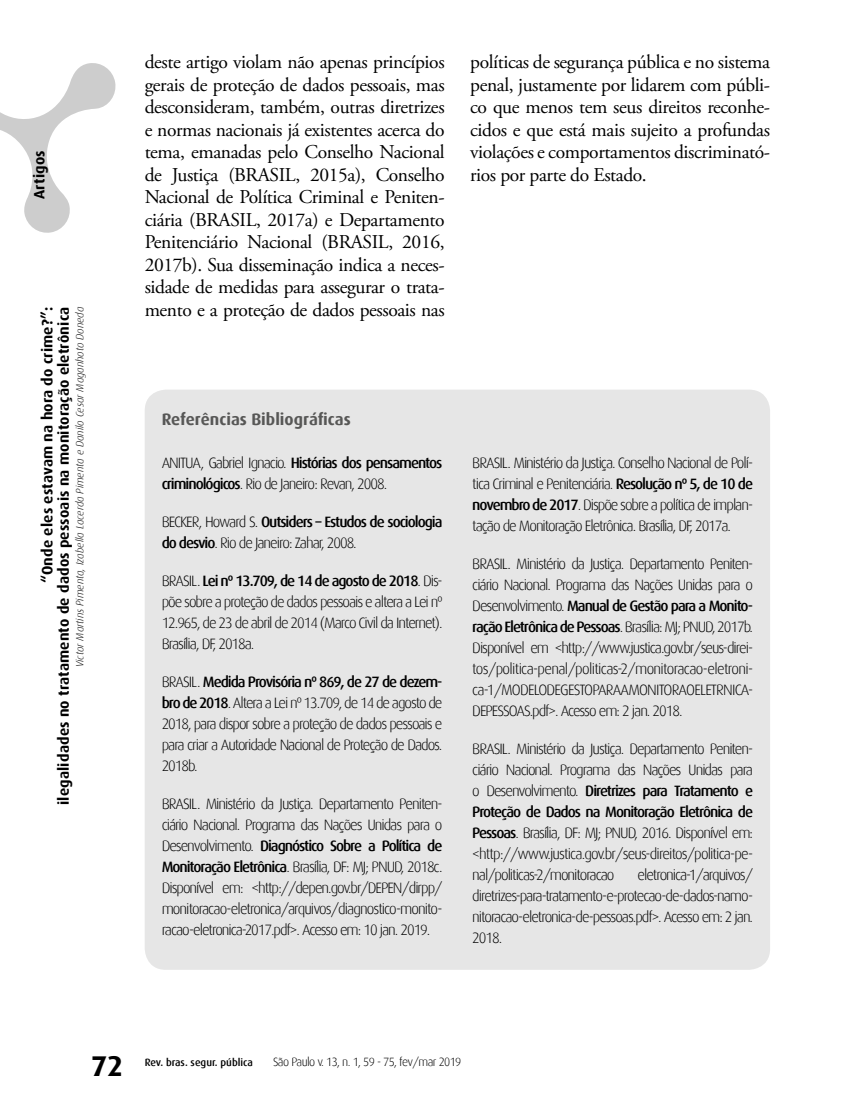
<style>
.page{position:relative;width:851px;height:1106px;background:#fff}
.page>*{position:absolute;margin:0;border:0;box-sizing:border-box;transform-origin:0 0}
.t1{font:700 28.5px "Dax";color:#000}
.t2{font:19.5px/22.5px "Adobe Garamond Pro";letter-spacing:-.02em;color:#000;text-align:justify}
.t3{font:700 16.5px "Dax";color:#575756}
.t4{font:300 15px/21px "Dax";letter-spacing:-.07em;color:#000;text-align:justify}
.t5{font:700 15px/16.5px "Dax";letter-spacing:.01em;color:#000;text-align:right}
.t6{font:300 12px "Dax";letter-spacing:-.05em;color:#000}
.t7{font:italic 300 10.5px "Dax";color:#000}
.t8{font:500 10.5px "Dax";color:#000}
.s1{font-weight:500}
</style>
<div class="page">
<svg style="left:0;top:63px;width:116px;height:170px"></svg>
<div style="left:145px;top:389px;width:625px;height:580px;background:#e6e6e6;border-radius:21px"></div>
<p class="t5" style="left:31px;top:199px;width:50px;rotate:-90deg">Artigos</p>
<p class="t7" style="left:74px;top:667px;width:362px;rotate:-90deg">Victor Martins Pimenta, Izabella Lacerda Pimenta e Danilo Cesar Maganhoto Doneda</p>
<p class="t5" style="left:39px;top:805px;width:499px;rotate:-90deg">“Onde eles estavam na hora do crime?”:<br>ilegalidades no tratamento de dados pessoais na monitoração eletrônica</p>
<p class="t2" style="left:145px;top:51px;width:301px">deste artigo violam não apenas princípios gerais de proteção de dados pessoais, mas desconsideram, também, outras diretrizes e normas nacionais já existentes acerca do tema, emanadas pelo Conselho Nacional de Justiça (BRASIL, 2015a), Conselho Nacional de Política Criminal e Peniten&shy;ciária (BRASIL, 2017a) e Departamento Penitenciário Nacional (BRASIL, 2016, 2017b). Sua disseminação indica a neces&shy;sidade de medidas para assegurar o trata&shy;mento e a proteção de dados pessoais nas</p>
<h2 class="t2" style="left:470px;top:51px;width:301px">políticas de segurança pública e no sistema penal, justamente por lidarem com públi&shy;co que menos tem seus direitos reconhe&shy;cidos e que está mais sujeito a profundas violações e comportamentos discriminató&shy;rios por parte do Estado.</h2>
<p class="t3" style="left:162px;top:410px;width:191px">Referências Bibliográficas</p>
<p class="t4" style="left:162px;top:452px;width:282px">ANITUA, Gabriel Ignacio. <span class="s1">Histórias dos pensamentos criminológicos</span>. Rio de Janeiro: Revan, 2008.</p>
<p class="t4" style="left:162px;top:511px;width:282px">BECKER, Howard S. <span class="s1">Outsiders – Estudos de sociologia do desvio</span>. Rio de Janeiro: Zahar, 2008.</p>
<p class="t4" style="left:162px;top:570px;width:282px">BRASIL. <span class="s1">Lei nº 13.709, de 14 de agosto de 2018</span>. Dis&shy;põe sobre a proteção de dados pessoais e altera a Lei nº 12.965, de 23 de abril de 2014 (Marco Civil da Internet).<br>Brasília, DF, 2018a.</p>
<p class="t4" style="left:162px;top:671px;width:282px">BRASIL. <span class="s1">Medida Provisória nº 869, de 27 de dezem&shy;bro de 2018</span>. Altera a Lei nº 13.709, de 14 de agosto de 2018, para dispor sobre a proteção de dados pessoais e para criar a Autoridade Nacional de Proteção de Dados.<br>2018b.</p>
<p class="t4" style="left:162px;top:793px;width:282px">BRASIL. Ministério da Justiça. Departamento Peniten&shy;ciário Nacional. Programa das Nações Unidas para o Desenvolvimento. <span class="s1">Diagnóstico Sobre a Política de Monitoração Eletrônica</span>. Brasília, DF: MJ; PNUD, 2018c.<br>Disponível em: &lt;http://depen.gov.br/DEPEN/dirpp/ monitoracao-eletronica/arquivos/diagnostico-monito&shy;racao-eletronica-2017.pdf&gt;. Acesso em: 10 jan. 2019.</p>
<p class="t4" style="left:472px;top:452px;width:282px">BRASIL. Ministério da Justiça. Conselho Nacional de Polí&shy;tica Criminal e Penitenciária. <span class="s1">Resolução nº 5, de 10 de novembro de 2017</span>. Dispõe sobre a política de implan&shy;tação de Monitoração Eletrônica. Brasília, DF, 2017a.</p>
<p class="t4" style="left:472px;top:553px;width:282px">BRASIL. Ministério da Justiça. Departamento Peniten&shy;ciário Nacional. Programa das Nações Unidas para o Desenvolvimento. <span class="s1">Manual de Gestão para a Monito&shy;ração Eletrônica de Pessoas</span>. Brasília: MJ; PNUD, 2017b.<br>Disponível em &lt;http://www.justica.gov.br/seus-direi&shy;tos/politica-penal/politicas-2/monitoracao-eletroni&shy;ca-1/MODELODEGESTOPARAAMONITORAOELETRNICA-DEPESSOAS.pdf&gt;. Acesso em: 2 jan. 2018.</p>
<p class="t4" style="left:472px;top:738px;width:282px">BRASIL. Ministério da Justiça. Departamento Peniten&shy;ciário Nacional. Programa das Nações Unidas para o Desenvolvimento. <span class="s1">Diretrizes para Tratamento e Proteção de Dados na Monitoração Eletrônica de Pessoas</span>. Brasília, DF: MJ; PNUD, 2016. Disponível em: &lt;http://www.justica.gov.br/seus-direitos/politica-pe&shy;nal/politicas-2/monitoracao</p>
<p class="t4" style="left:472px;top:864px;width:282px;text-indent:165px">eletronica-1/arquivos/ diretrizes-para-tratamento-e-protecao-de-dados-namo&shy;nitoracao-eletronica-de-pessoas.pdf&gt;. Acesso em: 2 jan.<br>2018.</p>
<h1 class="t1" style="left:91px;top:1049px;width:34px">72</h1>
<p class="t8" style="left:145px;top:1056px;width:110px">Rev. bras. segur. pública</p>
<p class="t6" style="left:273px;top:1054px;width:190px">São Paulo v. 13, n. 1, 59 - 75, fev/mar 2019</p>
</div>
